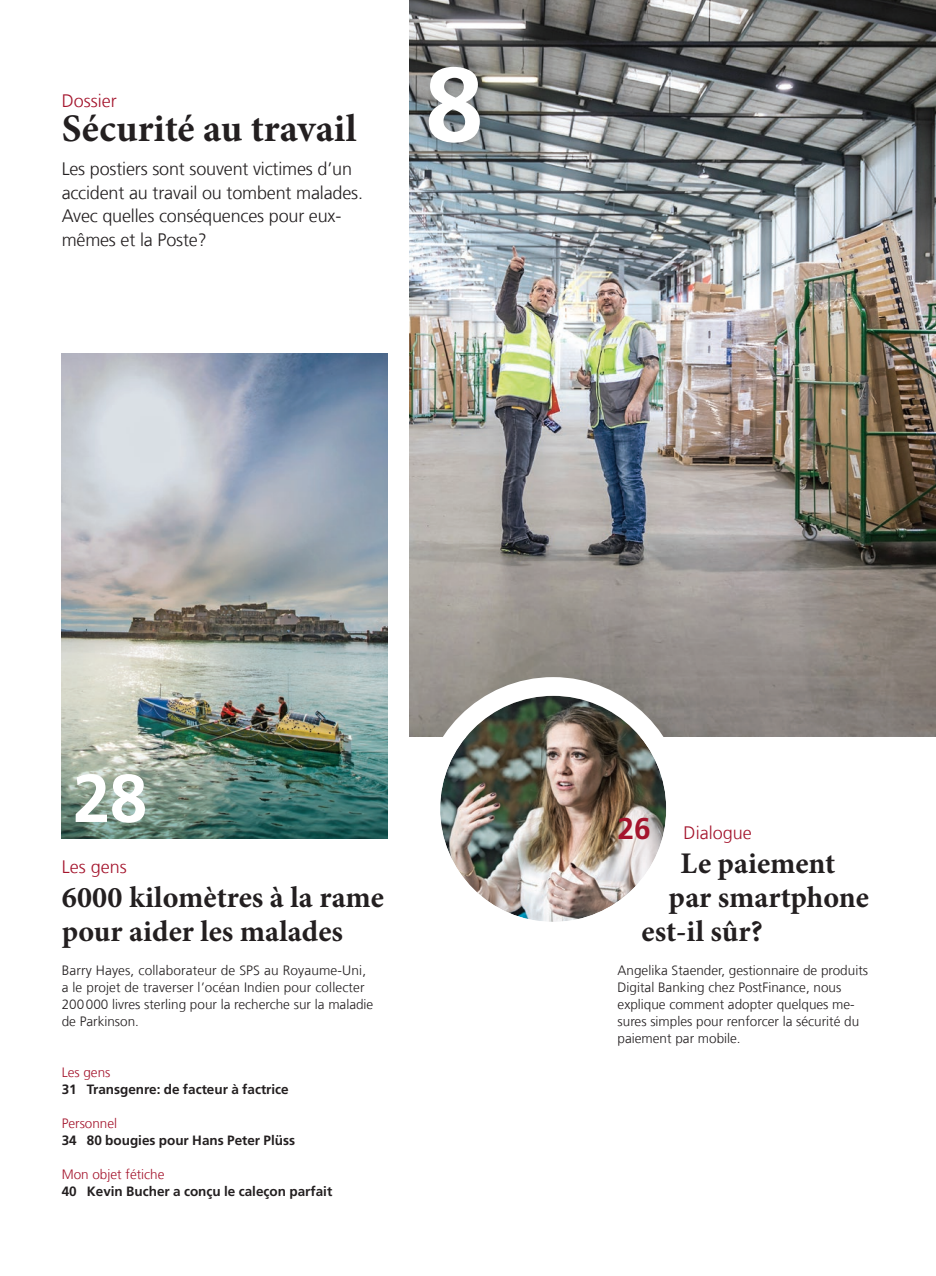
<style>
.page{position:relative;width:936px;height:1276px;background:#fff}
.page>*{position:absolute;margin:0;border:0;box-sizing:border-box;transform-origin:0 0}
.t1{font:700 105px "Frutiger LT Com";color:#fff}
.t2{font:700 67.5px "Frutiger LT Com";color:#fff}
.t3{font:700 39px "Minion Pro";color:#231f20}
.t4{font:700 30px/34px "Minion Pro";color:#231f20}
.t5{font:700 30px "Frutiger LT Com";color:#a4142c}
.t6{font:300 18px/23.4px "Frutiger LT Com";letter-spacing:-.01em;color:#231f20}
.t7{font:300 18px "Frutiger LT Com";color:#a4142c}
.t8{font:300 13.5px/17px "Frutiger LT Com";color:#231f20}
.t9{font:700 13.5px "Frutiger LT Com";color:#231f20}
.t10{font:300 13.5px "Frutiger LT Com";color:#a4142c}
</style>
<div class="page">
<img style="left:409px;top:0;width:526px;height:737px">
<img style="left:62px;top:354px;width:326px;height:396px">
<img style="left:62px;top:750px;width:326px;height:89px">
<div style="left:418px;top:56px;width:79px;height:104px;background:#231f20;opacity:.3"></div>
<img style="left:440px;top:696px;width:226px;height:226px;border-radius:113px">
<div style="left:421px;top:677px;width:264px;height:263px;border:19px solid #fff;border-radius:50%"></div>
<h3 class="t7" style="left:62px;top:91px;width:57px">Dossier</h3>
<h3 class="t3" style="left:62px;top:101px;width:296px">Sécurité au travail</h3>
<h3 class="t6" style="left:62px;top:158px;width:303px">Les postiers sont souvent victimes d’un accident au travail ou tombent malades.<br>Avec quelles conséquences pour eux&shy;mêmes et la Poste?</h3>
<h1 class="t1" style="left:425px;top:43px;width:60px">8</h1>
<h2 class="t2" style="left:73px;top:759px;width:76px">28</h2>
<h3 class="t7" style="left:62px;top:856px;width:67px">Les gens</h3>
<h3 class="t4" style="left:62px;top:880px;width:324px">6000 kilomètres à la rame pour aider les malades</h3>
<p class="t8" style="left:62px;top:962px;width:313px">Barry Hayes, collaborateur de SPS au Royaume-Uni, a le projet de traverser l’océan Indien pour collecter 200000 livres sterling pour la recherche sur la maladie de Parkinson.</p>
<p class="t10" style="left:62px;top:1064px;width:50px">Les gens</p>
<p class="t9" style="left:62px;top:1081px;width:228px">31 Transgenre: de facteur à factrice</p>
<p class="t10" style="left:62px;top:1115px;width:57px">Personnel</p>
<p class="t9" style="left:62px;top:1132px;width:235px">34 80 bougies pour Hans Peter Plüss</p>
<p class="t10" style="left:62px;top:1166px;width:104px">Mon objet fétiche</p>
<p class="t9" style="left:62px;top:1183px;width:272px">40 Kevin Bucher a conçu le caleçon parfait</p>
<h3 class="t5" style="left:617px;top:811px;width:35px">26</h3>
<h3 class="t7" style="left:683px;top:822px;width:70px">Dialogue</h3>
<h3 class="t4" style="left:680px;top:846px;width:156px">Le paiement</h3>
<h3 class="t4" style="left:668px;top:880px;width:202px">par smartphone</h3>
<h3 class="t4" style="left:641px;top:914px;width:123px">est-il sûr?</h3>
<p class="t8" style="left:617px;top:962px;width:252px">Angelika Staender, gestionnaire de produits Digital Banking chez PostFinance, nous explique comment adopter quelques me&shy;sures simples pour renforcer la sécurité du paiement par mobile.</p>
</div>
